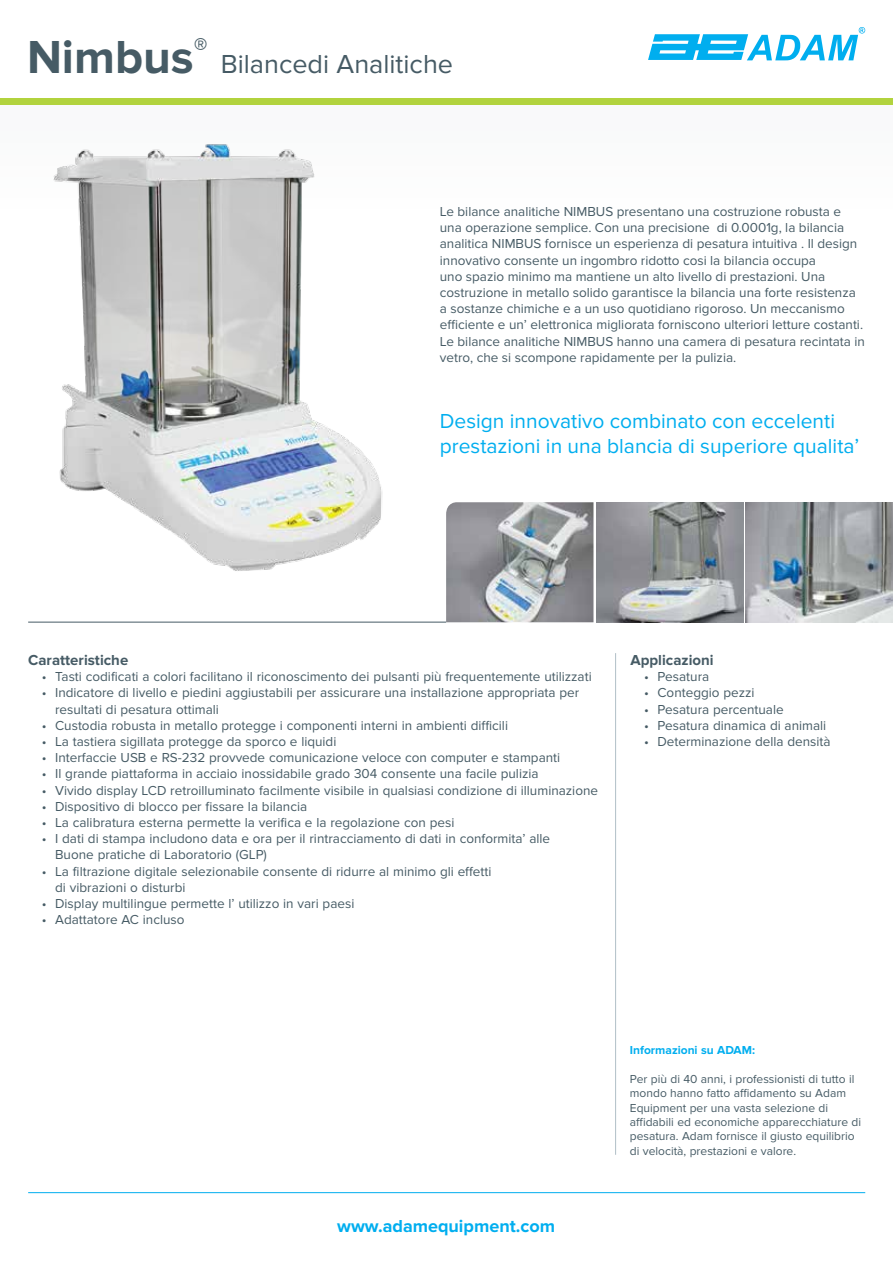
<style>
.page{position:relative;width:893px;height:1263px;background:#fff}
.page>*{position:absolute;margin:0;border:0;box-sizing:border-box;transform-origin:0 0}
.t1{font:700 48px "Proxima Nova";color:#465b65}
.t2{font:27px "Proxima Nova";color:#465b65}
.t3{font:21px/25.2px "Proxima Nova";color:#00aeef}
.t4{font:700 18px "Proxima Nova";color:#00aeef}
.t5{font:700 15px "Proxima Nova";color:#465b65}
.t6{font:13.5px/16.2px "Proxima Nova";color:#465b65}
.t7{font:12px/14.4px "Proxima Nova";color:#465b65}
.t8{font:700 12px "Proxima Nova";color:#00aeef}
</style>
<div class="page">
<svg style="left:648px;top:27px;width:217px;height:33px"></svg>
<img style="left:59px;top:218px;width:324px;height:353px">
<img style="left:745px;top:502px;width:148px;height:120px">
<img style="left:596px;top:502px;width:147px;height:120px">
<img style="left:446px;top:502px;width:147px;height:120px">
<svg style="left:0;top:104px;width:893px;height:114px"></svg>
<div style="left:0;top:98px;width:893px;height:6px;background:#b2d33e"></div>
<hr style="left:28px;top:1192px;width:837px;height:1px;background:#00aeef">
<hr style="left:28px;top:622px;width:418px;height:1px;background:#465b65">
<hr style="left:615px;top:653px;width:1px;height:502px;background:#b1bfc7">
<h1 class="t1" style="left:27px;top:29px;width:182px">Nimbus<sup>®</sup></h1>
<h2 class="t2" style="left:221px;top:48px;width:234px">Bilancedi Analitiche</h2>
<p class="t6" style="left:440px;top:204px;width:427px">Le bilance analitiche NIMBUS presentano una costruzione robusta e una operazione semplice. Con una precisione di 0.0001g, la bilancia analitica NIMBUS fornisce un esperienza di pesatura intuitiva . Il design innovativo consente un ingombro ridotto cosi la bilancia occupa<br>uno spazio minimo ma mantiene un alto livello di prestazioni. Una costruzione in metallo solido garantisce la bilancia una forte resistenza a sostanze chimiche e a un uso quotidiano rigoroso. Un meccanismo efficiente e un’ elettronica migliorata forniscono ulteriori letture costanti.<br>Le bilance analitiche NIMBUS hanno una camera di pesatura recintata in vetro, che si scompone rapidamente per la pulizia.</p>
<h3 class="t3" style="left:440px;top:408px;width:421px">Design innovativo combinato con eccelenti prestazioni in una blancia di superiore qualita’</h3>
<p class="t5" style="left:28px;top:651px;width:102px">Caratteristiche</p>
<p class="t6" style="left:42px;top:669px;width:552px">• Tasti codificati a colori facilitano il riconoscimento dei pulsanti più frequentemente utilizzati</p>
<p class="t6" style="left:55px;top:685px;width:525px;text-indent:-14px">• Indicatore di livello e piedini aggiustabili per assicurare una installazione appropriata per resultati di pesatura ottimali</p>
<p class="t6" style="left:42px;top:717px;width:468px">• Custodia robusta in metallo protegge i componenti interni in ambienti difficili</p>
<p class="t6" style="left:42px;top:733px;width:296px">• La tastiera sigillata protegge da sporco e liquidi</p>
<p class="t6" style="left:42px;top:750px;width:520px">• Interfaccie USB e RS-232 provvede comunicazione veloce con computer e stampanti</p>
<p class="t6" style="left:42px;top:766px;width:498px">• Il grande piattaforma in acciaio inossidabile grado 304 consente una facile pulizia</p>
<p class="t6" style="left:42px;top:782px;width:558px">• Vivido display LCD retroilluminato facilmente visibile in qualsiasi condizione di illuminazione</p>
<p class="t6" style="left:42px;top:798px;width:267px">• Dispositivo di blocco per fissare la bilancia</p>
<p class="t6" style="left:42px;top:814px;width:414px">• La calibratura esterna permette la verifica e la regolazione con pesi</p>
<p class="t6" style="left:55px;top:831px;width:496px;text-indent:-14px">• I dati di stampa includono data e ora per il rintracciamento di dati in conformita’ alle<br>Buone pratiche di Laboratorio (GLP)</p>
<p class="t6" style="left:55px;top:863px;width:438px;text-indent:-14px">• La filtrazione digitale selezionabile consente di ridurre al minimo gli effetti di vibrazioni o disturbi</p>
<p class="t6" style="left:42px;top:895px;width:314px">• Display multilingue permette l’ utilizzo in vari paesi</p>
<p class="t6" style="left:42px;top:912px;width:144px">• Adattatore AC incluso</p>
<p class="t5" style="left:630px;top:651px;width:85px">Applicazioni</p>
<p class="t6" style="left:644px;top:669px;width:67px">• Pesatura</p>
<p class="t6" style="left:644px;top:685px;width:112px">• Conteggio pezzi</p>
<p class="t6" style="left:644px;top:701px;width:141px">• Pesatura percentuale</p>
<p class="t6" style="left:644px;top:717px;width:184px">• Pesatura dinamica di animali</p>
<p class="t6" style="left:644px;top:733px;width:188px">• Determinazione della densità</p>
<h3 class="t4" style="left:337px;top:1215px;width:219px">www.adamequipment.com</h3>
<p class="t8" style="left:630px;top:1043px;width:127px">Informazioni su ADAM:</p>
<p class="t7" style="left:630px;top:1072px;width:233px">Per più di 40 anni, i professionisti di tutto il mondo hanno fatto affidamento su Adam Equipment per una vasta selezione di affidabili ed economiche apparecchiature di pesatura. Adam fornisce il giusto equilibrio di velocità, prestazioni e valore.</p>
</div>
